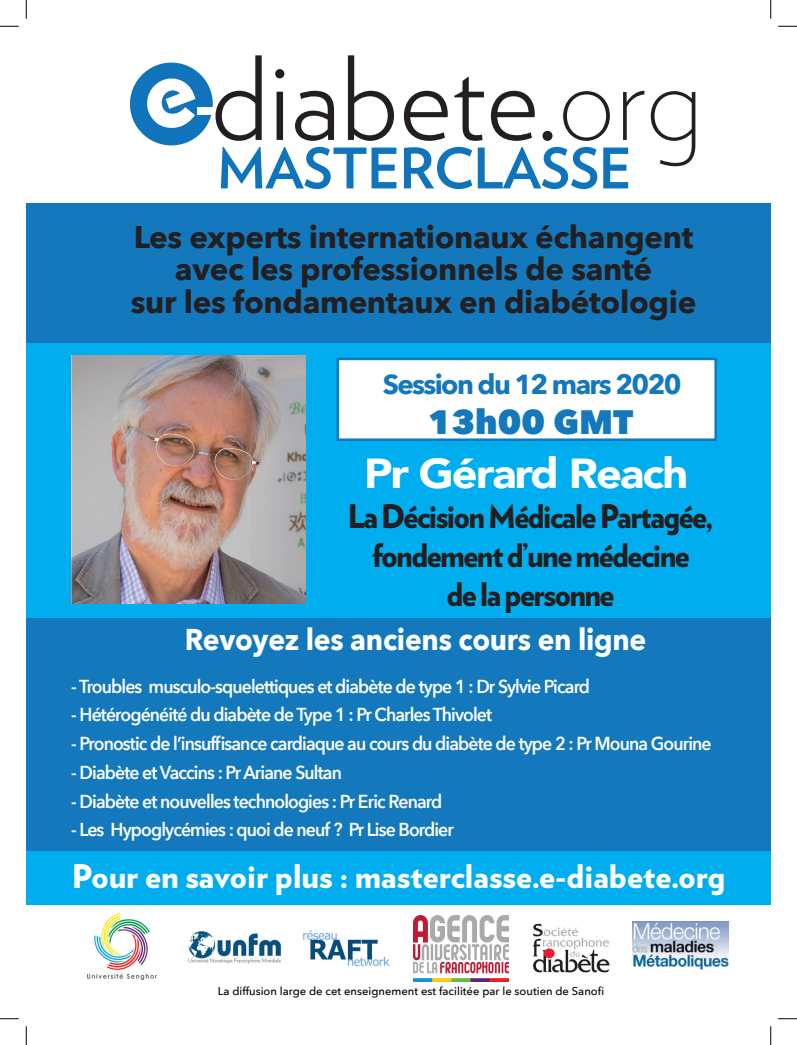
<style>
.page{position:relative;width:797px;height:1045px;background:#fff}
.page>*{position:absolute;margin:0;border:0;box-sizing:border-box;transform-origin:0 0}
.t1{font:300 115.38px "Verlag";color:#231f20}
.t2{font:700 55.75px "Verlag";letter-spacing:-.015em;color:#1074bc}
.t3{font:900 41.88px "Avenir";letter-spacing:-.04em;color:#fff;scale:1.08 1}
.t4{font:800 33.75px "Avenir Next";color:#1378bc}
.t5{font:900 32.5px/39px "Verlag";letter-spacing:-.05em;color:#231f20;text-align:center;scale:.94 1}
.t6{font:900 32.5px "Verlag";color:#fff}
.t7{font:700 31.25px/32.5px "Avenir Next";letter-spacing:-.01em;color:#231f20;text-align:center}
.t8{font:700 30px "Avenir Next";letter-spacing:-.01em;color:#fff;scale:.94 1}
.t9{font:700 27.5px "Avenir Next";letter-spacing:-.06em;color:#1378bc}
.t10{font:600 18.75px "Avenir Next";letter-spacing:-.05em;color:#fff;scale:.94 1}
.t11{font:500 11.25px "Avenir Next";color:#000}
.s1{font-weight:200}
</style>
<div class="page">
<div style="left:26px;top:203px;width:744px;height:184px;background:#1378bc"></div>
<div style="left:26px;top:343px;width:744px;height:562px;background:#00aeef"></div>
<img style="left:71px;top:356px;width:234px;height:247px">
<div style="left:338px;top:359px;width:377px;height:81px;background:#fff"></div>
<div style="left:336px;top:358px;width:381px;height:83px;border:2px solid #1378bc"></div>
<img style="left:632px;top:922px;width:96px;height:47px">
<img style="left:87px;top:913px;width:69px;height:66px">
<img style="left:188px;top:931px;width:93px;height:33px">
<img style="left:303px;top:930px;width:87px;height:37px">
<img style="left:413px;top:916px;width:95px;height:65px">
<img style="left:532px;top:923px;width:78px;height:50px">
<div style="left:130px;top:63px;width:83px;height:82px;background:#1074bc;border-radius:50%"></div>
<div style="left:198px;top:107px;width:17px;height:8px;background:#fff"></div>
<div style="left:26px;top:618px;width:744px;height:232px;background:#1378bc"></div>
<svg style="left:0;top:25px;width:19px;height:2px"></svg>
<svg style="left:778px;top:25px;width:19px;height:2px"></svg>
<svg style="left:0;top:1018px;width:19px;height:1px"></svg>
<svg style="left:778px;top:1018px;width:19px;height:1px"></svg>
<svg style="left:25px;top:0;width:2px;height:19px"></svg>
<svg style="left:25px;top:1026px;width:2px;height:19px"></svg>
<svg style="left:770px;top:0;width:1px;height:19px"></svg>
<svg style="left:770px;top:1026px;width:1px;height:19px"></svg>
<h1 class="t1" style="left:210px;top:14px;width:494px">diabete.<span class="s1">org</span></h1>
<h2 class="t2" style="left:217px;top:124px;width:416px">MASTERCLASSE</h2>
<h3 class="t7" style="left:131px;top:220px;width:567px">Les experts internationaux échangent avec les professionnels de santé<br>sur les fondamentaux en diabétologie</h3>
<h3 class="t9" style="left:383px;top:360px;width:300px">Session du 12 mars 2020</h3>
<h3 class="t4" style="left:428px;top:402px;width:207px">13h00 GMT</h3>
<h3 class="t3" style="left:364px;top:438px;width:301px">Pr Gérard Reach</h3>
<h3 class="t5" style="left:348px;top:495px;width:390px">La Décision Médicale Partagée, fondement d’une médecine<br>de la personne</h3>
<h3 class="t8" style="left:185px;top:613px;width:492px">Revoyez les anciens cours en ligne</h3>
<p class="t10" style="left:71px;top:670px;width:553px">- Troubles musculo-squelettiques et diabète de type 1 : Dr Sylvie Picard</p>
<p class="t10" style="left:71px;top:698px;width:449px">- Hétérogénéité du diabète de Type 1 : Pr Charles Thivolet</p>
<p class="t10" style="left:71px;top:727px;width:682px">- Pronostic de l’insuffisance cardiaque au cours du diabète de type 2 : Pr Mouna Gourine</p>
<p class="t10" style="left:71px;top:756px;width:289px">- Diabète et Vaccins : Pr Ariane Sultan</p>
<p class="t10" style="left:71px;top:785px;width:396px">- Diabète et nouvelles technologies : Pr Eric Renard</p>
<p class="t10" style="left:71px;top:813px;width:408px">- Les Hypoglycémies : quoi de neuf ? Pr Lise Bordier</p>
<h3 class="t6" style="left:72px;top:849px;width:655px">Pour en savoir plus : masterclasse.e-diabete.org</h3>
<p class="t11" style="left:218px;top:981px;width:388px">La diffusion large de cet enseignement est facilitée par le soutien de Sanofi</p>
</div>
